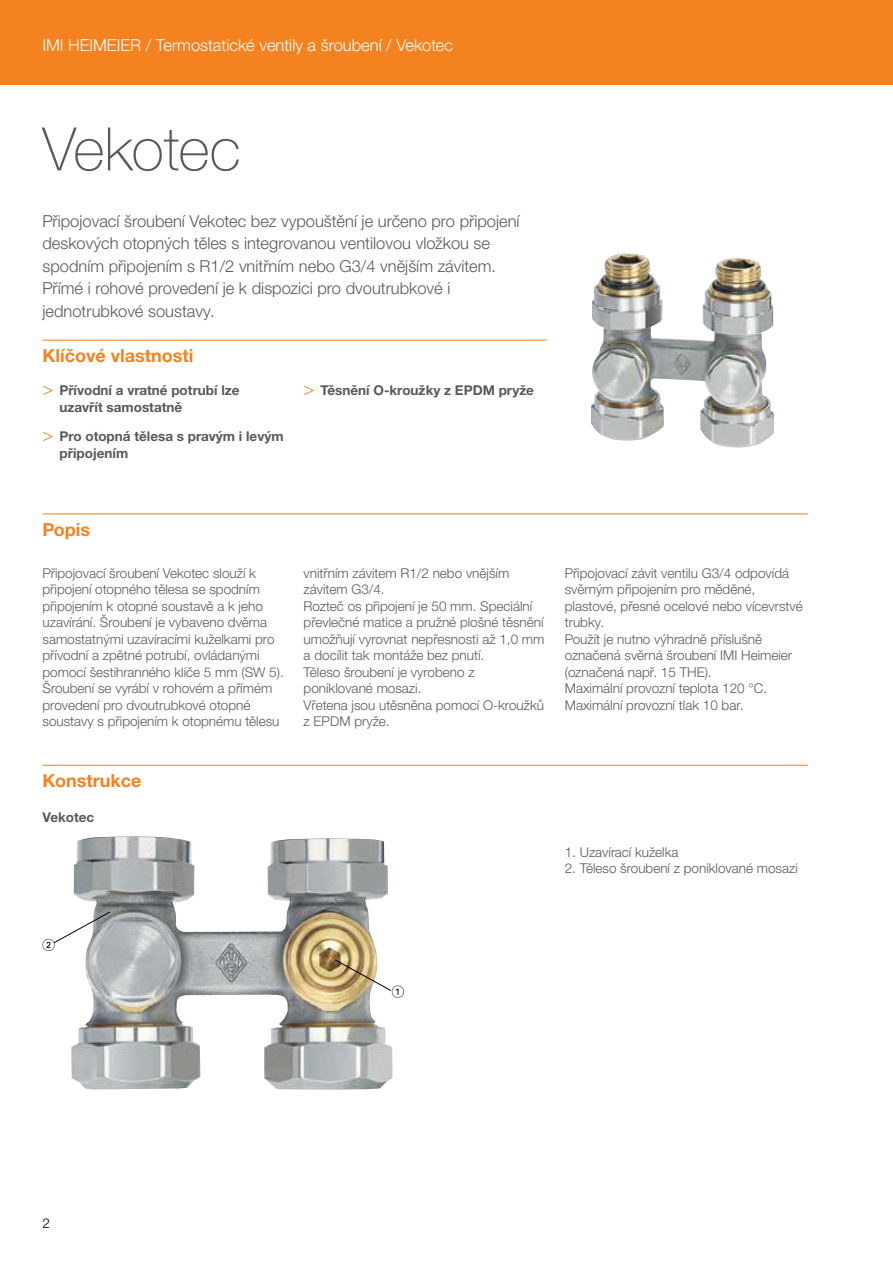
<style>
.page{position:relative;width:893px;height:1263px;background:#fff}
.page>*{position:absolute;margin:0;border:0;box-sizing:border-box;transform-origin:0 0}
.t1{font:100 60px "Helvetica Neue LTW1 G";letter-spacing:-.005em;color:#58595b}
.t2{font:700 18px "Helvetica Neue LTW1 G";color:#f58220}
.t3{font:300 16.5px/22.5px "Helvetica Neue LTW1 G";color:#58595b}
.t4{font:300 16.5px "Helvetica Neue LTW1 G";color:#fff}
.t5{font:300 13.5px/16.5px "Helvetica Neue LTW1 G";color:#58595b}
.t6{font:700 13.5px/16.5px "Helvetica Neue LTW1 G";color:#58595b}
.t7{font:300 13.5px "Helvetica Neue LTW1 G";color:#000}
.s1{font-family:"Helvetica Neue LT Std";font-weight:300;font-size:18px;color:#f58220}
</style>
<div class="page">
<div style="left:0;top:0;width:893px;height:85px;background:#f58220"></div>
<hr style="left:43px;top:340px;width:504px;height:1px;background:#f58220">
<hr style="left:43px;top:513px;width:765px;height:1px;background:#f58220">
<hr style="left:43px;top:765px;width:765px;height:1px;background:#f58220">
<img style="left:591px;top:254px;width:183px;height:194px">
<img style="left:71px;top:836px;width:322px;height:254px">
<svg style="left:334px;top:959px;width:70px;height:39px"></svg>
<svg style="left:43px;top:911px;width:68px;height:40px"></svg>
<p class="t4" style="left:43px;top:35px;width:412px">IMI HEIMEIER / Termostatické ventily a šroubení / Vekotec</p>
<h1 class="t1" style="left:43px;top:113px;width:200px">Vekotec</h1>
<p class="t3" style="left:43px;top:210px;width:479px">Připojovací šroubení Vekotec bez vypouštění je určeno pro připojení deskových otopných těles s integrovanou ventilovou vložkou se spodním připojením s R1/2 vnitřním nebo G3/4 vnějším závitem.<br>Přímé i rohové provedení je k dispozici pro dvoutrubkové i jednotrubkové soustavy.</p>
<h2 class="t2" style="left:43px;top:344px;width:152px">Klíčové vlastnosti</h2>
<p class="t6" style="left:60px;top:382px;width:181px;text-indent:-17px"><span class="s1">&gt;</span> Přívodní a vratné potrubí lze uzavřít samostatně</p>
<p class="t6" style="left:60px;top:428px;width:226px;text-indent:-17px"><span class="s1">&gt;</span> Pro otopná tělesa s pravým i levým připojením</p>
<p class="t6" style="left:304px;top:382px;width:232px"><span class="s1">&gt;</span> Těsnění O-kroužky z EPDM pryže</p>
<h2 class="t2" style="left:43px;top:518px;width:49px">Popis</h2>
<p class="t5" style="left:43px;top:565px;width:243px">Připojovací šroubení Vekotec slouží k připojení otopného tělesa se spodním připojením k otopné soustavě a k jeho uzavírání. Šroubení je vybaveno dvěma samostatnými uzavíracími kuželkami pro přívodní a zpětné potrubí, ovládanými pomocí šestihranného klíče 5 mm (SW 5).<br>Šroubení se vyrábí v rohovém a přímém provedení pro dvoutrubkové otopné soustavy s připojením k otopnému tělesu</p>
<p class="t5" style="left:304px;top:565px;width:242px">vnitřním závitem R1/2 nebo vnějším závitem G3/4.<br>Rozteč os připojení je 50 mm. Speciální převlečné matice a pružné plošné těsnění umožňují vyrovnat nepřesnosti až 1,0 mm a docílit tak montáže bez pnutí.<br>Těleso šroubení je vyrobeno z poniklované mosazi.<br>Vřetena jsou utěsněna pomocí O-kroužků z EPDM pryže.</p>
<p class="t5" style="left:565px;top:565px;width:239px">Připojovací závit ventilu G3/4 odpovídá svěrným připojením pro měděné, plastové, přesné ocelové nebo vícevrstvé trubky.<br>Použít je nutno výhradně příslušně označená svěrná šroubení IMI Heimeier (označená např. 15 THE).<br>Maximální provozní teplota 120 °C.<br>Maximální provozní tlak 10 bar.</p>
<h2 class="t2" style="left:43px;top:769px;width:100px">Konstrukce</h2>
<p class="t6" style="left:43px;top:809px;width:53px">Vekotec</p>
<p class="t7" style="left:43px;top:1215px;width:9px">2</p>
<p class="t5" style="left:565px;top:843px;width:115px">1. Uzavírací kuželka</p>
<p class="t5" style="left:565px;top:860px;width:235px">2. Těleso šroubení z poniklované mosazi</p>
</div>
